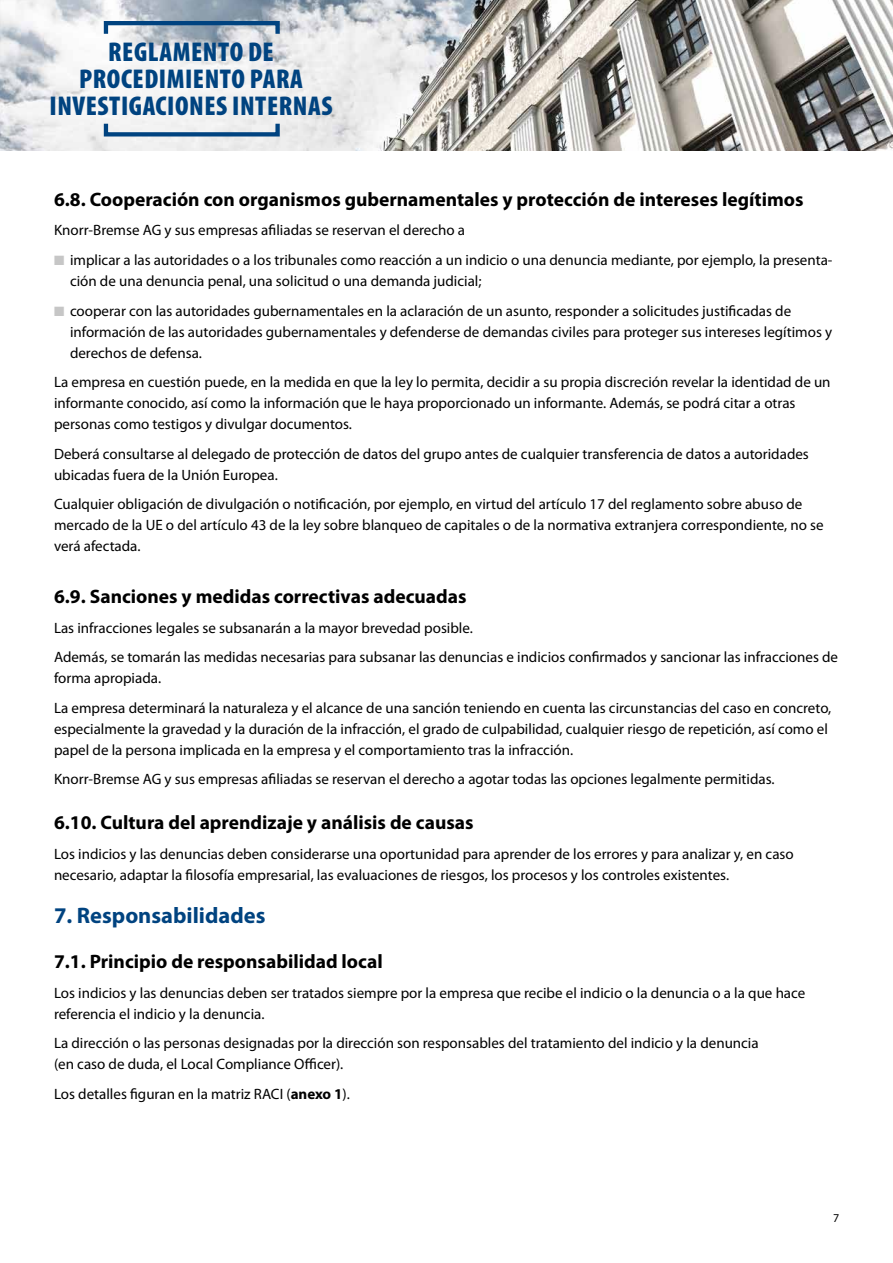
<style>
.page{position:relative;width:893px;height:1263px;background:#fff}
.page>*{position:absolute;margin:0;border:0;box-sizing:border-box;transform-origin:0 0}
.t1{font:900 condensed 27.3px/27.3px "Myriad Pro";letter-spacing:.02em;color:#004380;text-align:center}
.t2{font:700 22.5px "Myriad Pro";color:#004380}
.t3{font:700 19.5px "Myriad Pro";color:#000}
.t4{font:15px/21px "Myriad Pro";color:#000}
.t5{font:12px "Myriad Pro";color:#000}
.s1{color:#c6c6c6}
.s2{font-weight:700}
</style>
<div class="page">
<img style="left:0;top:0;width:893px;height:151px">
<div style="left:104px;top:21px;width:176px;height:15px;border:4px solid #004380"></div>
<div style="left:104px;top:122px;width:176px;height:14px;border:4px solid #004380"></div>
<h1 class="t1" style="left:50px;top:38px;width:285px">REGLAMENTO DE<br>PROCEDIMIENTO PARA<br>INVESTIGACIONES INTERNAS</h1>
<h3 class="t3" style="left:54px;top:188px;width:751px">6.8. Cooperación con organismos gubernamentales y protección de intereses legítimos</h3>
<p class="t4" style="left:54px;top:220px;width:413px">Knorr-Bremse AG y sus empresas afiliadas se reservan el derecho a</p>
<p class="t4" style="left:70px;top:250px;width:764px;text-indent:-16px"><span class="s1">■</span> implicar a las autoridades o a los tribunales como reacción a un indicio o una denuncia mediante, por ejemplo, la presenta&shy;ción de una denuncia penal, una solicitud o una demanda judicial;</p>
<p class="t4" style="left:70px;top:300px;width:764px;text-indent:-16px"><span class="s1">■</span> cooperar con las autoridades gubernamentales en la aclaración de un asunto, responder a solicitudes justificadas de información de las autoridades gubernamentales y defenderse de demandas civiles para proteger sus intereses legítimos y derechos de defensa.</p>
<p class="t4" style="left:54px;top:372px;width:778px">La empresa en cuestión puede, en la medida en que la ley lo permita, decidir a su propia discreción revelar la identidad de un informante conocido, así como la información que le haya proporcionado un informante. Además, se podrá citar a otras personas como testigos y divulgar documentos.</p>
<p class="t4" style="left:54px;top:443px;width:756px">Deberá consultarse al delegado de protección de datos del grupo antes de cualquier transferencia de datos a autoridades ubicadas fuera de la Unión Europea.</p>
<p class="t4" style="left:54px;top:494px;width:771px">Cualquier obligación de divulgación o notificación, por ejemplo, en virtud del artículo 17 del reglamento sobre abuso de mercado de la UE o del artículo 43 de la ley sobre blanqueo de capitales o de la normativa extranjera correspondiente, no se verá afectada.</p>
<h3 class="t3" style="left:54px;top:585px;width:414px">6.9. Sanciones y medidas correctivas adecuadas</h3>
<p class="t4" style="left:54px;top:613px;width:786px;line-height:29.5px">Las infracciones legales se subsanarán a la mayor brevedad posible.<br>Además, se tomarán las medidas necesarias para subsanar las denuncias e indicios confirmados y sancionar las infracciones de</p>
<p class="t4" style="left:54px;top:663px;width:779px;line-height:29.5px">forma apropiada.<br>La empresa determinará la naturaleza y el alcance de una sanción teniendo en cuenta las circunstancias del caso en concreto,</p>
<p class="t4" style="left:54px;top:718px;width:775px">especialmente la gravedad y la duración de la infracción, el grado de culpabilidad, cualquier riesgo de repetición, así como el papel de la persona implicada en la empresa y el comportamiento tras la infracción.</p>
<p class="t4" style="left:54px;top:769px;width:722px">Knorr-Bremse AG y sus empresas afiliadas se reservan el derecho a agotar todas las opciones legalmente permitidas.</p>
<h3 class="t3" style="left:54px;top:812px;width:421px">6.10. Cultura del aprendizaje y análisis de causas</h3>
<p class="t4" style="left:54px;top:843px;width:741px">Los indicios y las denuncias deben considerarse una oportunidad para aprender de los errores y para analizar y, en caso necesario, adaptar la filosofía empresarial, las evaluaciones de riesgos, los procesos y los controles existentes.</p>
<h2 class="t2" style="left:54px;top:903px;width:213px">7. Responsabilidades</h2>
<h3 class="t3" style="left:54px;top:951px;width:330px">7.1. Principio de responsabilidad local</h3>
<p class="t4" style="left:54px;top:982px;width:753px">Los indicios y las denuncias deben ser tratados siempre por la empresa que recibe el indicio o la denuncia o a la que hace referencia el indicio y la denuncia.</p>
<p class="t4" style="left:54px;top:1033px;width:706px">La dirección o las personas designadas por la dirección son responsables del tratamiento del indicio y la denuncia (en caso de duda, el Local Compliance Officer).</p>
<p class="t4" style="left:54px;top:1083px;width:297px">Los detalles figuran en la matriz RACI (<span class="s2">anexo 1</span>).</p>
<p class="t5" style="left:833px;top:1211px;width:8px">7</p>
</div>
